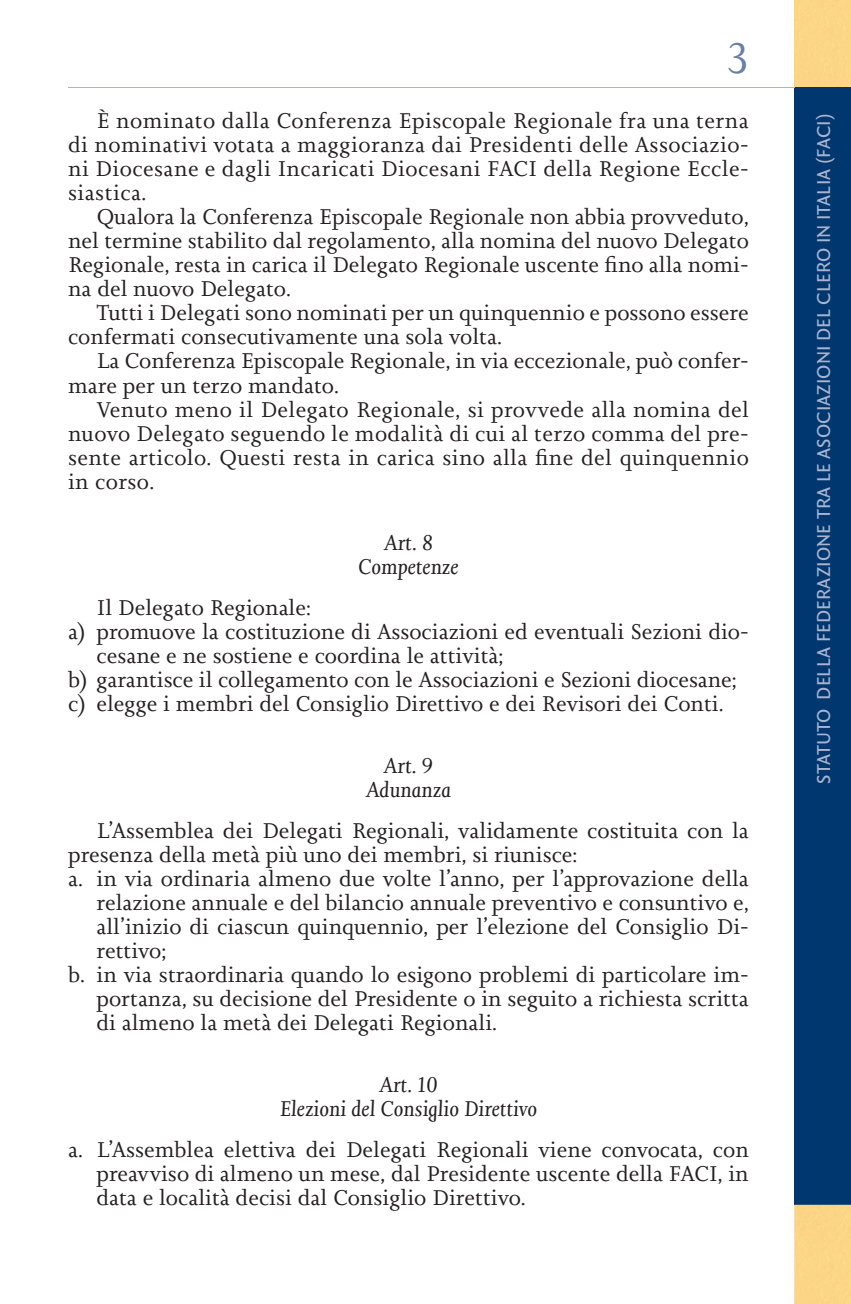
<style>
.page{position:relative;width:851px;height:1304px;background:#fff}
.page>*{position:absolute;margin:0;border:0;box-sizing:border-box;transform-origin:0 0}
.t1{font:44px "Joanna Nova";color:#687fa9}
.t2{font:22px/24px "Joanna Nova";color:#231f20;text-align:justify}
.t3{font:italic 22px/24px "Joanna Nova";color:#231f20;text-align:center}
.t4{font:20px "Quadraat Sans Pro";color:#a7b3cf}
</style>
<div class="page">
<div style="left:794px;top:87px;width:56px;height:1118px;background:#00376e"></div>
<hr style="left:68px;top:87px;width:726px;height:1px;background:#b7b4a9">
<div style="left:794px;top:1205px;width:56px;height:99px;background:#fbd586"></div>
<h1 class="t1" style="left:727px;top:30px;width:23px">3</h1>
<p class="t2" style="left:68px;top:109px;width:682px;text-indent:28px">È nominato dalla Conferenza Episcopale Regionale fra una terna di nominativi votata a maggioranza dai Presidenti delle Associazio&shy;ni Diocesane e dagli Incaricati Diocesani FACI della Regione Eccle&shy;siastica.</p>
<p class="t2" style="left:68px;top:205px;width:682px;text-indent:28px">Qualora la Conferenza Episcopale Regionale non abbia provveduto, nel termine stabilito dal regolamento, alla nomina del nuovo Delegato Regionale, resta in carica il Delegato Regionale uscente fino alla nomi&shy;na del nuovo Delegato.</p>
<p class="t2" style="left:68px;top:301px;width:682px;text-indent:28px">Tutti i Delegati sono nominati per un quinquennio e possono essere confermati consecutivamente una sola volta.</p>
<p class="t2" style="left:68px;top:349px;width:682px;text-indent:28px">La Conferenza Episcopale Regionale, in via eccezionale, può confer&shy;mare per un terzo mandato.</p>
<p class="t2" style="left:68px;top:397px;width:682px;text-indent:28px">Venuto meno il Delegato Regionale, si provvede alla nomina del nuovo Delegato seguendo le modalità di cui al terzo comma del pre&shy;sente articolo. Questi resta in carica sino alla fine del quinquennio in corso.</p>
<p class="t3" style="left:358px;top:531px;width:102px">Art. 8<br>Competenze</p>
<p class="t2" style="left:96px;top:596px;width:216px">Il Delegato Regionale:</p>
<p class="t2" style="left:68px;top:620px;width:682px">a) promuove la costituzione di Associazioni ed eventuali Sezioni dio-</p>
<p class="t2" style="left:96px;top:644px;width:408px">cesane e ne sostiene e coordina le attività;</p>
<p class="t2" style="left:68px;top:668px;width:670px">b) garantisce il collegamento con le Associazioni e Sezioni diocesane;</p>
<p class="t2" style="left:68px;top:692px;width:657px">c) elegge i membri del Consiglio Direttivo e dei Revisori dei Conti.</p>
<p class="t3" style="left:366px;top:753px;width:87px">Art. 9<br>Adunanza</p>
<p class="t2" style="left:96px;top:818px;width:653px">L’Assemblea dei Delegati Regionali, validamente costituita con la</p>
<p class="t2" style="left:68px;top:843px;width:511px">presenza della metà più uno dei membri, si riunisce:</p>
<p class="t2" style="left:68px;top:867px;width:682px">a. in via ordinaria almeno due volte l’anno, per l’approvazione della</p>
<p class="t2" style="left:96px;top:891px;width:653px">relazione annuale e del bilancio annuale preventivo e consuntivo e,</p>
<p class="t2" style="left:96px;top:915px;width:653px">all’inizio di ciascun quinquennio, per l’elezione del Consiglio Di-</p>
<p class="t2" style="left:96px;top:939px;width:71px">rettivo;</p>
<p class="t2" style="left:68px;top:963px;width:682px">b. in via straordinaria quando lo esigono problemi di particolare im-</p>
<p class="t2" style="left:96px;top:987px;width:653px">portanza, su decisione del Presidente o in seguito a richiesta scritta</p>
<p class="t2" style="left:96px;top:1011px;width:402px">di almeno la metà dei Delegati Regionali.</p>
<p class="t3" style="left:280px;top:1072px;width:259px">Art. 10<br>Elezioni del Consiglio Direttivo</p>
<p class="t2" style="left:96px;top:1137px;width:653px;text-indent:-28px">a. L’Assemblea elettiva dei Delegati Regionali viene convocata, con preavviso di almeno un mese, dal Presidente uscente della FACI, in data e località decisi dal Consiglio Direttivo.</p>
<p class="t4" style="left:809px;top:784px;width:672px;rotate:-90deg">STATUTO DELLA FEDERAZIONE TRA LE ASOCIAZIONI DEL CLERO IN ITALIA (FACI)</p>
</div>
